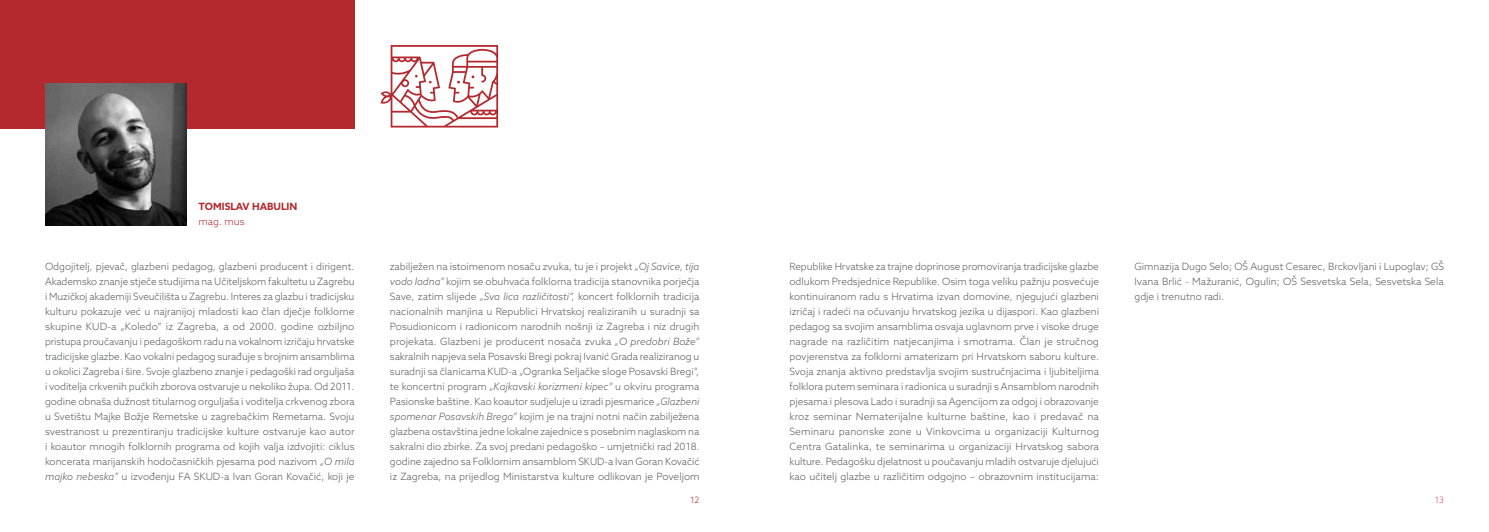
<style>
.page{position:relative;width:1489px;height:532px;background:#fff}
.page>*{position:absolute;margin:0;border:0;box-sizing:border-box;transform-origin:0 0}
.t1{font:300 10px/15px "Azo Sans";color:#58595b;text-align:justify}
.t2{font:700 10px "Azo Sans";color:#b4292d}
.t3{font:300 10px "Azo Sans";color:#b4292d}
.t4{font:300 8.75px "Azo Sans";color:#b4292d}
.t5{font:300 8.75px "Azo Sans";color:#c35457}
.s1{font-style:italic}
</style>
<div class="page">
<div style="left:0;top:0;width:354px;height:128px;background:#b4292d"></div>
<img style="left:45px;top:83px;width:142px;height:142px">
<svg style="left:380px;top:45px;width:118px;height:82px"></svg>
<p class="t2" style="left:198px;top:200px;width:100px">TOMISLAV HABULIN</p>
<p class="t3" style="left:198px;top:215px;width:48px">mag. mus</p>
<p class="t1" style="left:45px;top:259px;width:311px">Odgojitelj, pjevač, glazbeni pedagog, glazbeni producent i dirigent.<br>Akademsko znanje stječe studijima na Učiteljskom fakultetu u Zagrebu i Muzičkoj akademiji Sveučilišta u Zagrebu. Interes za glazbu i tradicijsku kulturu pokazuje već u najranijoj mladosti kao član dječje folklorne skupine KUD-a „Koledo” iz Zagreba, a od 2000. godine ozbiljno pristupa proučavanju i pedagoškom radu na vokalnom izričaju hrvatske tradicijske glazbe. Kao vokalni pedagog surađuje s brojnim ansamblima u okolici Zagreba i šire. Svoje glazbeno znanje i pedagoški rad orguljaša i voditelja crkvenih pučkih zborova ostvaruje u nekoliko župa. Od 2011. godine obnaša dužnost titularnog orguljaša i voditelja crkvenog zbora u Svetištu Majke Božje Remetske u zagrebačkim Remetama. Svoju svestranost u prezentiranju tradicijske kulture ostvaruje kao autor i koautor mnogih folklornih programa od kojih valja izdvojiti: ciklus koncerata marijanskih hodočasničkih pjesama pod nazivom <span class="s1">„O mila majko nebeska”</span> u izvođenju FA SKUD-a Ivan Goran Kovačić, koji je</p>
<p class="t1" style="left:390px;top:259px;width:311px">zabilježen na istoimenom nosaču zvuka, tu je i projekt <span class="s1">„Oj Savice, tija vodo ladna”</span> kojim se obuhvaća folklorna tradicija stanovnika porječja Save, zatim slijede <span class="s1">„Sva lica različitosti”,</span> koncert folklornih tradicija nacionalnih manjina u Republici Hrvatskoj realiziranih u suradnji sa Posudionicom i radionicom narodnih nošnji iz Zagreba i niz drugih projekata. Glazbeni je producent nosača zvuka <span class="s1">„O predobri Bože” </span>sakralnih napjeva sela Posavski Bregi pokraj Ivanić Grada realiziranog u suradnji sa članicama KUD-a „Ogranka Seljačke sloge Posavski Bregi”, te koncertni program <span class="s1">„Kajkavski korizmeni kipec”</span> u okviru programa Pasionske baštine. Kao koautor sudjeluje u izradi pjesmarice <span class="s1">„Glazbeni spomenar Posavskih Brega”</span> kojim je na trajni notni način zabilježena glazbena ostavština jedne lokalne zajednice s posebnim naglaskom na sakralni dio zbirke. Za svoj predani pedagoško – umjetnički rad 2018. godine zajedno sa Folklornim ansamblom SKUD-a Ivan Goran Kovačić iz Zagreba, na prijedlog Ministarstva kulture odlikovan je Poveljom</p>
<p class="t1" style="left:1134px;top:259px;width:311px">Gimnazija Dugo Selo; OŠ August Cesarec, Brckovljani i Lupoglav; GŠ Ivana Brlić - Mažuranić, Ogulin; OŠ Sesvetska Sela, Sesvetska Sela gdje i trenutno radi.</p>
<p class="t1" style="left:789px;top:259px;width:311px">Republike Hrvatske za trajne doprinose promoviranja tradicijske glazbe odlukom Predsjednice Republike. Osim toga veliku pažnju posvećuje kontinuiranom radu s Hrvatima izvan domovine, njegujući glazbeni izričaj i radeći na očuvanju hrvatskog jezika u dijaspori. Kao glazbeni pedagog sa svojim ansamblima osvaja uglavnom prve i visoke druge nagrade na različitim natjecanjima i smotrama. Član je stručnog povjerenstva za folklorni amaterizam pri Hrvatskom saboru kulture.<br>Svoja znanja aktivno predstavlja svojim sustručnjacima i ljubiteljima folklora putem seminara i radionica u suradnji s Ansamblom narodnih pjesama i plesova Lado i suradnji sa Agencijom za odgoj i obrazovanje kroz seminar Nematerijalne kulturne baštine, kao i predavač na Seminaru panonske zone u Vinkovcima u organizaciji Kulturnog Centra Gatalinka, te seminarima u organizaciji Hrvatskog sabora kulture. Pedagošku djelatnost u poučavanju mladih ostvaruje djelujući kao učitelj glazbe u različitim odgojno – obrazovnim institucijama:</p>
<p class="t4" style="left:690px;top:494px;width:11px">12</p>
<p class="t5" style="left:1434px;top:494px;width:11px">13</p>
</div>
